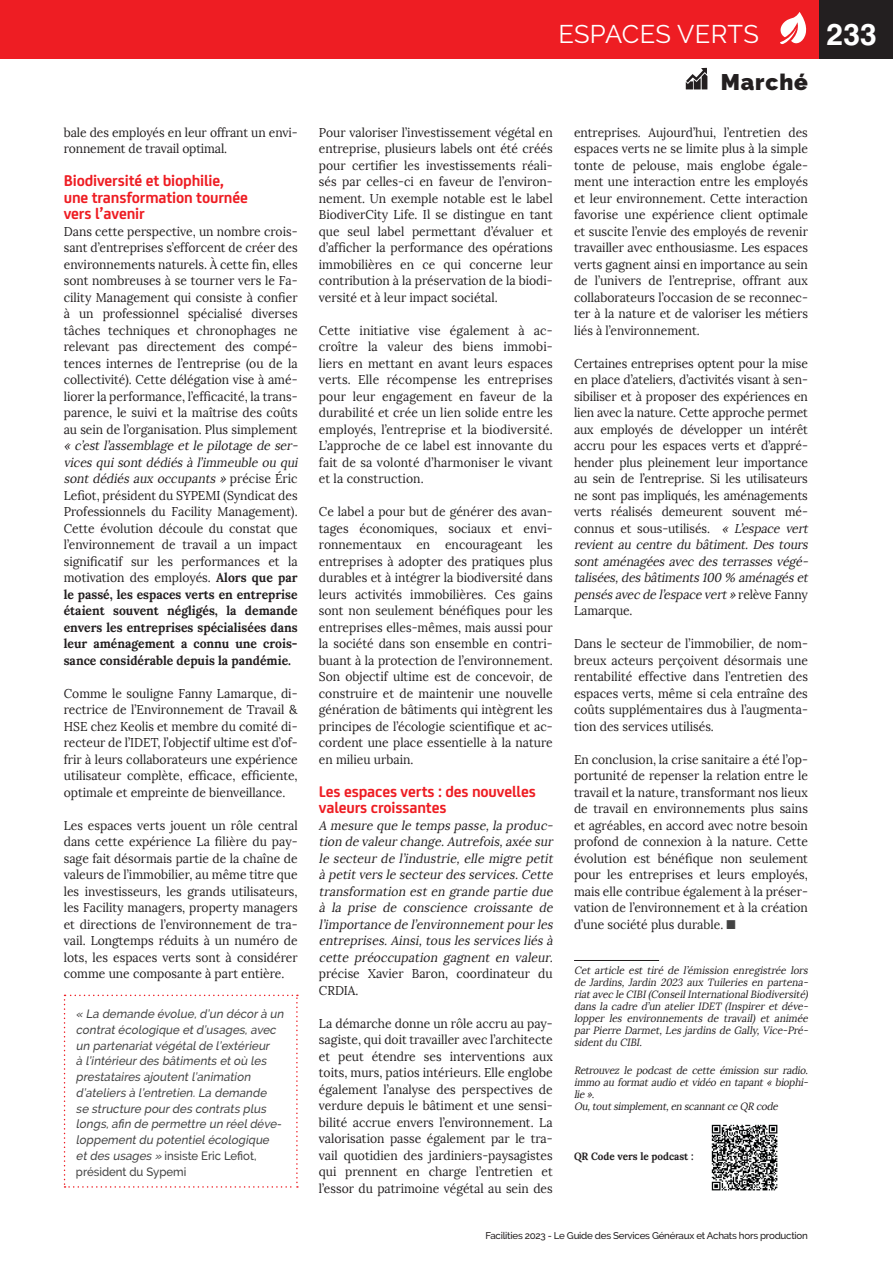
<style>
.page{position:relative;width:893px;height:1263px;background:#fff}
.page>*{position:absolute;margin:0;border:0;box-sizing:border-box;transform-origin:0 0}
.t1{font:700 30px "Helvetica LT Std";color:#fff}
.t2{font:25.5px "Raleway";letter-spacing:.01em;color:#fff}
.t3{font:900 22.5px "Raleway";letter-spacing:.04em;color:#231f20}
.t4{font:700 16.5px/16.5px "FS Joey";letter-spacing:-.01em;color:#ee1d23}
.t5{font:12.75px/16.5px "Lora";color:#231f20;text-align:justify;scale:.95 1}
.t6{font:italic 12.75px/16.5px "Lora";color:#231f20;text-align:justify;scale:.95 1}
.t7{font:italic 500 12px/15.8px "Raleway";color:#434343;scale:.95 1}
.t8{font:italic 10.5px/12px "Lora";color:#231f20;text-align:justify;scale:.95 1}
.t9{font:700 10.5px "Lora";color:#231f20;scale:.95 1}
.t10{font:500 9.75px "Raleway";letter-spacing:-.025em;color:#231f20}
.s1{font-style:italic}
.s2{font-weight:700}
.s3{font-style:normal}
.s4{color:#434343}
</style>
<div class="page">
<div style="left:819px;top:0;width:74px;height:58px;background:#231f20"></div>
<div style="left:0;top:0;width:819px;height:58px;background:#ee1d23"></div>
<svg style="left:686px;top:68px;width:21px;height:21px"></svg>
<svg style="left:780px;top:12px;width:26px;height:32px"></svg>
<svg style="left:64px;top:995px;width:234px;height:193px"></svg>
<hr style="left:574px;top:960px;width:85px;height:1px;background:#231f20">
<img style="left:712px;top:1125px;width:66px;height:66px">
<p class="t5" style="left:64px;top:124px;width:248px">bale des employés en leur offrant un envi&shy;ronnement de travail optimal.</p>
<p class="t4" style="left:64px;top:171px;width:186px">Biodiversité et biophilie, une transformation tournée vers l’avenir</p>
<p class="t5" style="left:64px;top:223px;width:248px">Dans cette perspective, un nombre crois&shy;sant d’entreprises s’efforcent de créer des environnements naturels. À cette fin, elles sont nombreuses à se tourner vers le Fa&shy;cility Management qui consiste à confier à un professionnel spécialisé diverses tâches techniques et chronophages ne relevant pas directement des compé&shy;tences internes de l’entreprise (ou de la collectivité). Cette délégation vise à amé&shy;liorer la performance, l’efficacité, la trans&shy;parence, le suivi et la maîtrise des coûts au sein de l’organisation. Plus simplement</p>
<p class="t5" style="left:64px;top:437px;width:251px;text-align:left"><span class="s1">« c’est l’assemblage et le pilotage de ser&shy;vices qui sont dédiés à l’immeuble ou qui sont dédiés aux occupants »</span> p r é c i s e É r i c Lefiot, président du SYPEMI (Syndicat des Professionnels du Facility Management).<br>Cette évolution découle du constat que l’environnement de travail a un impact significatif sur les performances et la motivation des employés. <span class="s2">Alors que par le passé, les espaces verts en entreprise étaient souvent négligés, la demande envers les entreprises spécialisées dans leur aménagement a connu une crois&shy;sance considérable depuis la pandémie.</span></p>
<p class="t5" style="left:64px;top:685px;width:248px">Comme le souligne Fanny Lamarque, di&shy;rectrice de l’Environnement de Travail &amp; HSE chez Keolis et membre du comité di&shy;recteur de l’IDET, l’objectif ultime est d’of&shy;frir à leurs collaborateurs une expérience utilisateur complète, efficace, efficiente, optimale et empreinte de bienveillance.</p>
<p class="t5" style="left:64px;top:817px;width:248px">Les espaces verts jouent un rôle central dans cette expérience La filière du pay&shy;sage fait désormais partie de la chaîne de valeurs de l’immobilier, au même titre que les investisseurs, les grands utilisateurs, les Facility managers, property managers et directions de l’environnement de tra&shy;vail. Longtemps réduits à un numéro de lots, les espaces verts sont à considérer comme une composante à part entière.</p>
<p class="t7" style="left:76px;top:1006px;width:223px">« La demande évolue,d’un décorà un contratécologique etd’usages,avec un partenariatvégétalde l’extérieur<br>à l’intérieurdes bâtiments etoù les prestataires ajoutentl’animation d’ateliers à l’entretien.La demande se structure pourdes contrats plus longs,afin de permettre un réeldéve&shy;loppementdu potentielécologique etdes usages » <span class="s3">insiste Eric Lefiot, président du Sypemi</span></p>
<h2 class="t2" style="left:558px;top:19px;width:202px">ESPACES VERTS</h2>
<p class="t5" style="left:319px;top:124px;width:248px">Pour valoriser l’investissement végétal en entreprise, plusieurs labels ont été créés pour certifier les investissements réali&shy;sés par celles-ci en faveur de l’environ&shy;nement. Un exemple notable est le label BiodiverCity Life. Il se distingue en tant que seul label permettant d’évaluer et d’afficher la performance des opérations immobilières en ce qui concerne leur contribution à la préservation de la biodi&shy;versité et à leur impact sociétal.</p>
<p class="t5" style="left:319px;top:322px;width:248px">Cette initiative vise également à ac&shy;croître la valeur des biens immobi&shy;liers en mettant en avant leurs espaces verts. Elle récompense les entreprises pour leur engagement en faveur de la durabilité et crée un lien solide entre les employés, l’entreprise et la biodiversité.<br>L’approche de ce label est innovante du fait de sa volonté d’harmoniser le vivant et la construction.</p>
<p class="t5" style="left:319px;top:503px;width:248px">Ce label a pour but de générer des avan&shy;tages économiques, sociaux et envi&shy;ronnementaux en encourageant les entreprises à adopter des pratiques plus durables et à intégrer la biodiversité dans leurs activités immobilières. Ces gains sont non seulement bénéfiques pour les entreprises elles-mêmes, mais aussi pour la société dans son ensemble en contri&shy;buant à la protection de l’environnement.<br>Son objectif ultime est de concevoir, de construire et de maintenir une nouvelle génération de bâtiments qui intègrent les principes de l’écologie scientifique et ac&shy;cordent une place essentielle à la nature en milieu urbain.</p>
<p class="t4" style="left:319px;top:782px;width:219px">Les espaces verts : des nouvelles valeurs croissantes</p>
<p class="t6" style="left:319px;top:817px;width:251px">A mesure que le temps passe, la produc&shy;tion de valeur change.Autrefois,axée sur le secteur de l’industrie, elle migre petit à petitvers le secteur des services.Cette transformation est en grande partie due à la prise de conscience croissante de l’importance de l’environnementpour les entreprises. Ainsi, tous les services liés à cette préoccupation gagnent en valeur.</p>
<p class="t5" style="left:319px;top:965px;width:248px">précise Xavier Baron, coordinateur du<br>CRDIA.</p>
<p class="t5" style="left:319px;top:1015px;width:248px">La démarche donne un rôle accru au pay&shy;sagiste, qui doit travailler avec l’architecte et peut étendre ses interventions aux toits, murs, patios intérieurs. Elle englobe également l’analyse des perspectives de verdure depuis le bâtiment et une sensi&shy;bilité accrue envers l’environnement. La valorisation passe également par le tra&shy;vail quotidien des jardiniers-paysagistes qui prennent en charge l’entretien et l’essor du patrimoine végétal au sein des</p>
<h3 class="t3" style="left:721px;top:69px;width:89px">Marché</h3>
<p class="t5" style="left:574px;top:124px;width:248px">entreprises. Aujourd’hui, l’entretien des espaces verts ne se limite plus à la simple tonte de pelouse, mais englobe égale&shy;ment une interaction entre les employés et leur environnement. Cette interaction favorise une expérience client optimale et suscite l’envie des employés de revenir travailler avec enthousiasme. Les espaces verts gagnent ainsi en importance au sein de l’univers de l’entreprise, offrant aux collaborateurs l’occasion de se reconnec&shy;ter à la nature et de valoriser les métiers liés à l’environnement.</p>
<p class="t5" style="left:574px;top:355px;width:251px;text-align:left">Certaines entreprises optent pour la mise en place d’ateliers, d’activités visant à sen&shy;sibiliser et à proposer des expériences en lien avec la nature. Cette approche permet aux employés de développer un intérêt accru pour les espaces verts et d’appré&shy;hender plus pleinement leur importance au sein de l’entreprise. Si les utilisateurs ne sont pas impliqués, les aménagements verts réalisés demeurent souvent mé&shy;connus et sous-utilisés. <span class="s1">« L’espace vert revient au centre du bâtiment. Des tours sont aménagées avec des terrasses végé&shy;talisées,des bâtiments 100 % aménagés et pensés avec de l’espace vert »</span> r e l è v e F a n n y Lamarque.</p>
<p class="t5" style="left:574px;top:635px;width:248px">Dans le secteur de l’immobilier, de nom&shy;breux acteurs perçoivent désormais une rentabilité effective dans l’entretien des espaces verts, même si cela entraîne des coûts supplémentaires dus à l’augmenta&shy;tion des services utilisés.</p>
<p class="t5" style="left:574px;top:751px;width:248px">En conclusion, la crise sanitaire a été l’op&shy;portunité de repenser la relation entre le travail et la nature, transformant nos lieux de travail en environnements plus sains et agréables, en accord avec notre besoin profond de connexion à la nature. Cette évolution est bénéfique non seulement pour les entreprises et leurs employés, mais elle contribue également à la préser&shy;vation de l’environnement et à la création d’une société plus durable. <span class="s4">■</span></p>
<p class="t8" style="left:574px;top:964px;width:250px">Cet article est tiré de l’émission enregistrée lors de Jardins, Jardin 2023 aux Tuileries en partena&shy;riatavec le CIBI(ConseilInternationalBiodiversité) dans la cadre d’un atelier IDET (Inspirer et déve&shy;lopper les environnements de travail) et animée par Pierre Darmet, Les jardins de Gally, Vice-Pré&shy;sidentdu CIBI.</p>
<p class="t8" style="left:574px;top:1064px;width:250px;text-align:left">Retrouvez le podcast de cette émission sur radio. immo au format audio et vidéo en tapant « biophi&shy;lie ».<br>Ou,toutsimplement,en scannantce QR code</p>
<p class="t9" style="left:574px;top:1149px;width:127px">QR Code vers le podcast :</p>
<p class="t10" style="left:486px;top:1230px;width:324px">Facilities 2023 - Le Guide des Services Généraux et Achats hors production</p>
<h1 class="t1" style="left:827px;top:16px;width:52px">233</h1>
</div>
